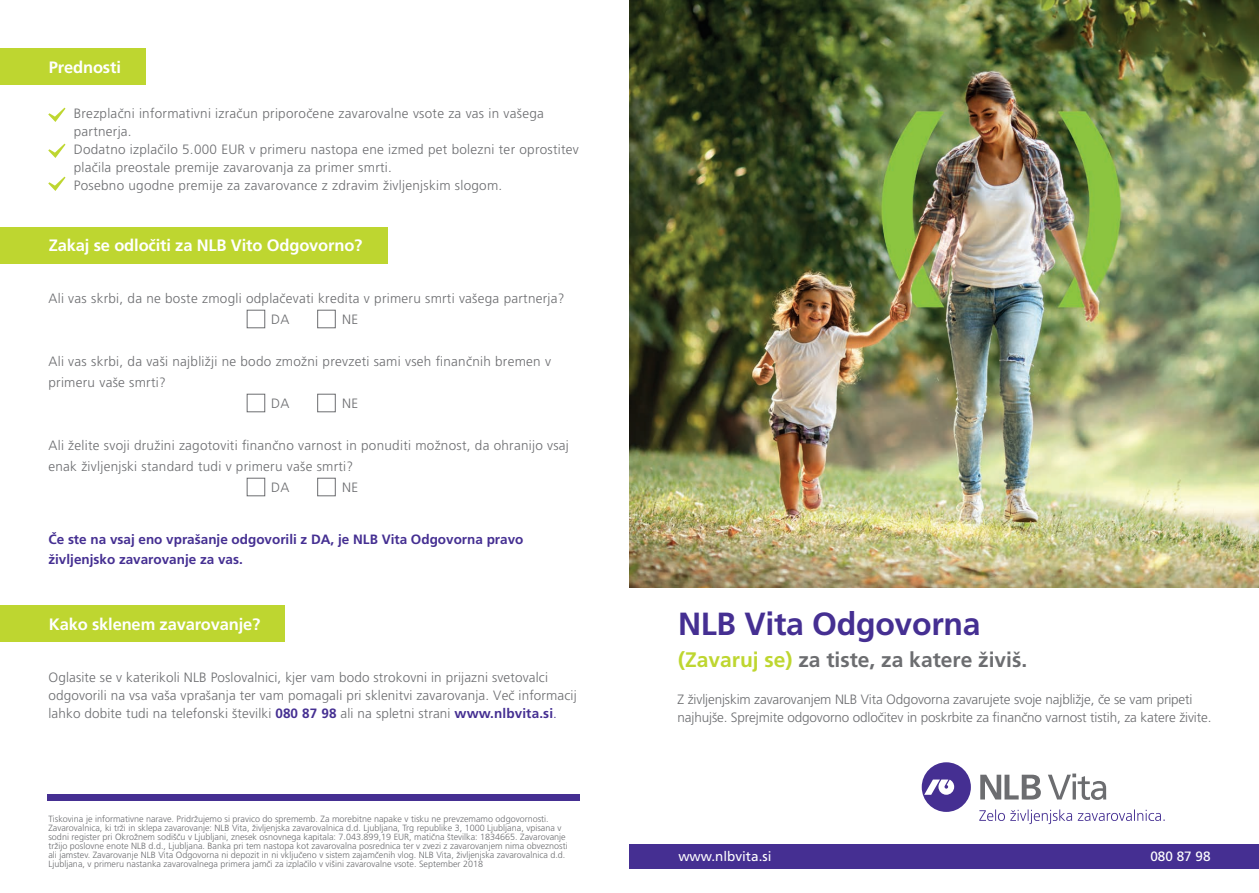
<style>
.page{position:relative;width:1259px;height:893px;background:#fff}
.page>*{position:absolute;margin:0;border:0;box-sizing:border-box;transform-origin:0 0}
.t1{font:700 31.95px "Frutiger LT Std";letter-spacing:-.01em;color:#452f92}
.t2{font:700 21px "Frutiger LT Std";color:#6c6d70}
.t3{font:700 16.5px "Frutiger LT Std";letter-spacing:-.01em;color:#fff}
.t4{font:300 13.5px/18px "Frutiger LT Std";letter-spacing:.02em;color:#6c6d70}
.t5{font:300 13.5px/18px "Frutiger LT Std";letter-spacing:-.01em;color:#6c6d70}
.t6{font:700 13.5px/19.5px "Frutiger LT Std";color:#452f92}
.t7{font:13.5px "Frutiger LT Std";color:#fff}
.t8{font:300 9px/9px "Frutiger LT Std";color:#6c6d70}
.s1{font-weight:700;color:#452f92}
.s2{color:#452f92}
.s3{color:#bed630}
</style>
<div class="page">
<div style="left:48px;top:794px;width:532px;height:7px;background:#452f92"></div>
<svg style="left:1048px;top:773px;width:58px;height:27px"></svg>
<svg style="left:980px;top:775px;width:61px;height:24px"></svg>
<div style="left:921px;top:762px;width:50px;height:50px;background:#452f92;border-radius:50%"></div>
<svg style="left:924px;top:779px;width:30px;height:16px"></svg>
<svg style="left:979px;top:809px;width:185px;height:15px"></svg>
<div style="left:629px;top:844px;width:630px;height:25px;background:#452f92"></div>
<div style="left:317px;top:310px;width:18px;height:18px;border:1px solid #6c6d70"></div>
<div style="left:247px;top:310px;width:18px;height:18px;border:1px solid #6c6d70"></div>
<div style="left:317px;top:394px;width:18px;height:18px;border:1px solid #6c6d70"></div>
<div style="left:247px;top:394px;width:18px;height:18px;border:1px solid #6c6d70"></div>
<div style="left:317px;top:478px;width:18px;height:18px;border:1px solid #6c6d70"></div>
<div style="left:247px;top:478px;width:18px;height:18px;border:1px solid #6c6d70"></div>
<div style="left:0;top:227px;width:387px;height:37px;background:#bed630"></div>
<div style="left:0;top:605px;width:284px;height:37px;background:#bed630"></div>
<div style="left:0;top:48px;width:145px;height:37px;background:#bed630"></div>
<svg style="left:48px;top:108px;width:17px;height:14px"></svg>
<svg style="left:48px;top:144px;width:17px;height:14px"></svg>
<svg style="left:48px;top:177px;width:17px;height:14px"></svg>
<img style="left:629px;top:0;width:630px;height:587px">
<p class="t3" style="left:49px;top:58px;width:74px">Prednosti</p>
<p class="t4" style="left:74px;top:104px;width:506px">Brezplačni informativni izračun priporočene zavarovalne vsote za vas in vašega partnerja.<br>Dodatno izplačilo 5.000 EUR v primeru nastopa ene izmed pet bolezni ter oprostitev plačila preostale premije zavarovanja za primer smrti.<br>Posebno ugodne premije za zavarovance z zdravim življenjskim slogom.</p>
<p class="t3" style="left:49px;top:236px;width:315px">Zakaj se odločiti za NLB Vito Odgovorno?</p>
<p class="t4" style="left:271px;top:288px;width:295px;line-height:21px;text-indent:-223px">Ali vas skrbi, da ne boste zmogli odplačevati kredita v primeru smrti vašega partnerja?<br>DA</p>
<p class="t4" style="left:342px;top:310px;width:18px">NE</p>
<p class="t4" style="left:48px;top:352px;width:504px">Ali vas skrbi, da vaši najbližji ne bodo zmožni prevzeti sami vseh finančnih bremen v</p>
<p class="t4" style="left:48px;top:373px;width:119px">primeru vaše smrti?</p>
<p class="t4" style="left:271px;top:394px;width:20px">DA</p>
<p class="t4" style="left:342px;top:394px;width:18px">NE</p>
<p class="t4" style="left:48px;top:436px;width:522px">Ali želite svoji družini zagotoviti finančno varnost in ponuditi možnost, da ohranijo vsaj</p>
<p class="t4" style="left:48px;top:457px;width:306px">enak življenjski standard tudi v primeru vaše smrti?</p>
<p class="t4" style="left:271px;top:478px;width:20px">DA</p>
<p class="t4" style="left:342px;top:478px;width:18px">NE</p>
<p class="t6" style="left:48px;top:530px;width:476px">Če ste na vsaj eno vprašanje odgovorili z DA, je NLB Vita Odgovorna pravo življenjsko zavarovanje za vas.</p>
<p class="t3" style="left:49px;top:614px;width:213px">Kako sklenem zavarovanje?</p>
<p class="t4" style="left:48px;top:669px;width:530px">Oglasite se v katerikoli NLB Poslovalnici, kjer vam bodo strokovni in prijazni svetovalci odgovorili na vsa vaša vprašanja ter vam pomagali pri sklenitvi zavarovanja. Več informacij lahko dobite tudi na telefonski številki <span class="s1">080 87 98</span> ali na spletni strani <span class="s1">www.nlbvita.si</span><span class="s2">.</span></p>
<p class="t8" style="left:48px;top:815px;width:521px">Tiskovina je informativne narave. Pridržujemo si pravico do sprememb. Za morebitne napake v tisku ne prevzemamo odgovornosti.<br>Zavarovalnica, ki trži in sklepa zavarovanje: NLB Vita, življenjska zavarovalnica d.d. Ljubljana, Trg republike 3, 1000 Ljubljana, vpisana v sodni register pri Okrožnem sodišču v Ljubljani, znesek osnovnega kapitala: 7.043.899,19 EUR, matična številka: 1834665. Zavarovanje tržijo poslovne enote NLB d.d., Ljubljana. Banka pri tem nastopa kot zavarovalna posrednica ter v zvezi z zavarovanjem nima obveznosti ali jamstev. Zavarovanje NLB Vita Odgovorna ni depozit in ni vključeno v sistem zajamčenih vlog. NLB Vita, življenjska zavarovalnica d.d.<br>Ljubljana, v primeru nastanka zavarovalnega primera jamči za izplačilo v višini zavarovalne vsote. September 2018</p>
<h1 class="t1" style="left:678px;top:605px;width:304px">NLB Vita Odgovorna</h1>
<h2 class="t2" style="left:678px;top:647px;width:350px"><span class="s3">(Zavaruj se)</span> za tiste, za katere živiš.</h2>
<p class="t5" style="left:677px;top:690px;width:535px">Z življenjskim zavarovanjem NLB Vita Odgovorna zavarujete svoje najbližje, če se vam pripeti najhujše. Sprejmite odgovorno odločitev in poskrbite za finančno varnost tistih, za katere živite.</p>
<p class="t7" style="left:678px;top:848px;width:95px">www.nlbvita.si</p>
<p class="t7" style="left:1150px;top:848px;width:62px">080 87 98</p>
</div>
